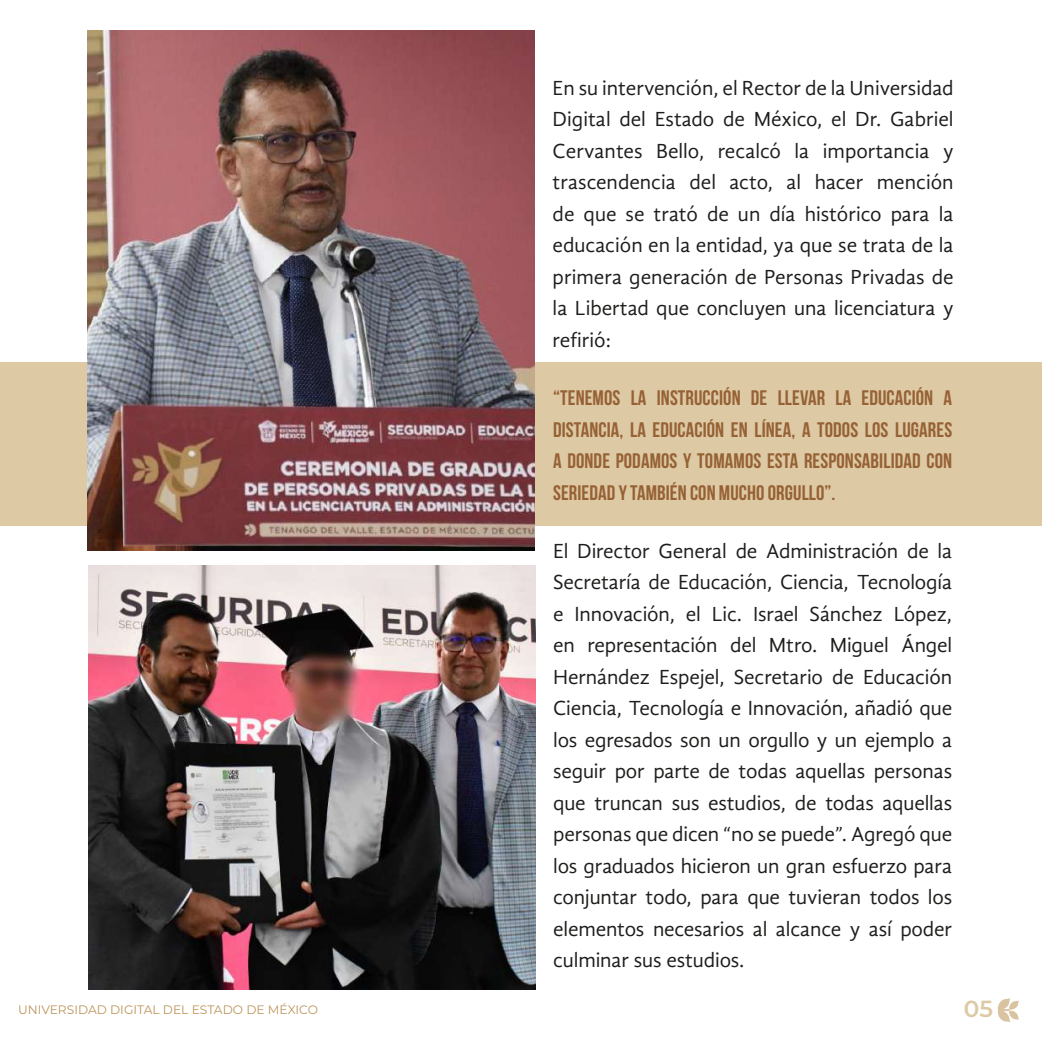
<style>
.page{position:relative;width:1042px;height:1042px;background:#fff}
.page>*{position:absolute;margin:0;border:0;box-sizing:border-box;transform-origin:0 0}
.t1{font:600 23.1px "Montserrat";color:#ddc9a4}
.t2{font:21px/31.5px "Gandhi Sans";letter-spacing:-.005em;color:#1d1d1b;text-align:justify}
.t3{font:700 21px/31.5px "Bebas Neue";letter-spacing:.005em;color:#966135;text-align:justify}
.t4{font:12.25px "Montserrat";color:#bc955a}
</style>
<div class="page">
<div style="left:0;top:362px;width:1042px;height:164px;background:#ddc9a4"></div>
<svg style="left:997px;top:998px;width:22px;height:24px"></svg>
<img style="left:89px;top:566px;width:446px;height:423px">
<img style="left:87px;top:30px;width:448px;height:520px">
<p class="t2" style="left:553px;top:72px;width:402px">En su intervención, el Rector de la Universidad Digital del Estado de México, el Dr. Gabriel Cervantes Bello, recalcó la importancia y trascendencia del acto, al hacer mención de que se trató de un día histórico para la educación en la entidad, ya que se trata de la primera generación de Personas Privadas de la Libertad que concluyen una licenciatura y refirió:</p>
<p class="t3" style="left:553px;top:382px;width:400px">“TENEMOS LA INSTRUCCIÓN DE LLEVAR LA EDUCACIÓN A DISTANCIA, LA EDUCACIÓN EN LÍNEA, A TODOS LOS LUGARES A DONDE PODAMOS Y TOMAMOS ESTA RESPONSABILIDAD CON SERIEDAD Y TAMBIÉN CON MUCHO ORGULLO”.</p>
<p class="t2" style="left:553px;top:535px;width:401px">El Director General de Administración de la Secretaría de Educación, Ciencia, Tecnología e Innovación, el Lic. Israel Sánchez López, en representación del Mtro. Miguel Ángel Hernández Espejel, Secretario de Educación Ciencia, Tecnología e Innovación, añadió que los egresados son un orgullo y un ejemplo a seguir por parte de todas aquellas personas que truncan sus estudios, de todas aquellas personas que dicen “no se puede”. Agregó que los graduados hicieron un gran esfuerzo para conjuntar todo, para que tuvieran todos los elementos necesarios al alcance y así poder culminar sus estudios.</p>
<p class="t4" style="left:18px;top:1001px;width:301px">UNIVERSIDAD DIGITAL DEL ESTADO DE MÉXICO</p>
<p class="t1" style="left:964px;top:992px;width:31px">05</p>
</div>
